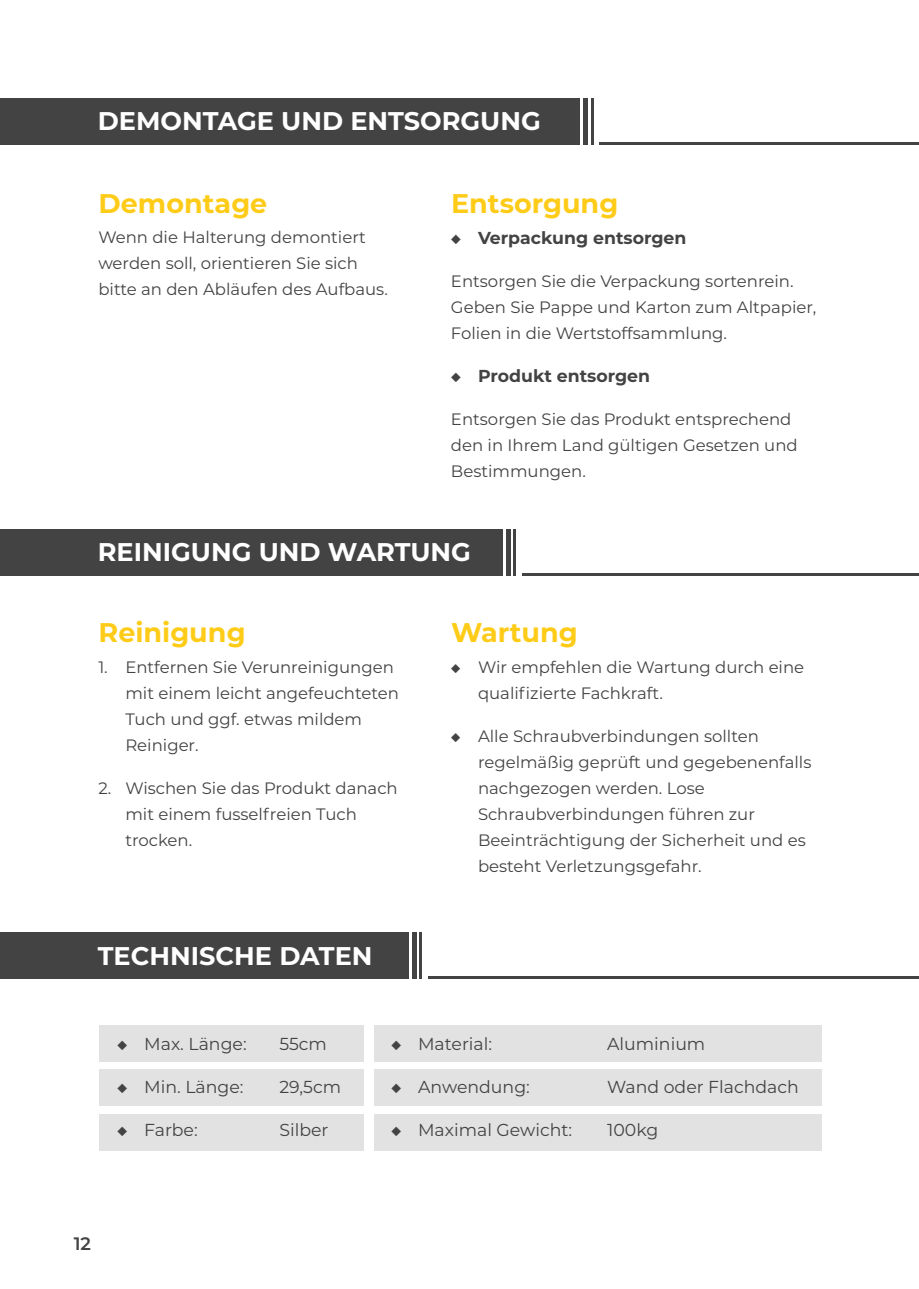
<style>
.page{position:relative;width:919px;height:1289px;background:#fff}
.page>*{position:absolute;margin:0;border:0;box-sizing:border-box;transform-origin:0 0}
.t1{font:700 27px "Montserrat";color:#fecc18}
.gray_text{font:700 25.5px "Montserrat";color:#fff}
.t2{font:600 18px "Montserrat";color:#434343}
.t3{font:17.25px "Montserrat";color:#434343}
.t4{font:700 17.25px "Montserrat";color:#434343}
._8px{font:16.5px/26px "Montserrat";color:#434343}
.s1{font-weight:400}
</style>
<div class="page">
<div style="left:99px;top:1025px;width:264px;height:36px;background:#e2e2e2"></div>
<div style="left:374px;top:1025px;width:447px;height:36px;background:#e2e2e2"></div>
<div style="left:99px;top:1069px;width:264px;height:37px;background:#e2e2e2"></div>
<div style="left:374px;top:1069px;width:447px;height:37px;background:#e2e2e2"></div>
<div style="left:99px;top:1113px;width:264px;height:37px;background:#e2e2e2"></div>
<div style="left:374px;top:1113px;width:447px;height:37px;background:#e2e2e2"></div>
<div style="left:0;top:98px;width:579px;height:46px;background:#434343"></div>
<div style="left:0;top:529px;width:502px;height:46px;background:#434343"></div>
<div style="left:0;top:931px;width:408px;height:47px;background:#434343"></div>
<div style="left:583px;top:98px;width:5px;height:46px;background:#434343"></div>
<div style="left:505px;top:529px;width:5px;height:46px;background:#434343"></div>
<div style="left:411px;top:931px;width:5px;height:47px;background:#434343"></div>
<hr style="left:591px;top:98px;width:2px;height:46px;background:#434343">
<hr style="left:513px;top:529px;width:2px;height:46px;background:#434343">
<hr style="left:419px;top:931px;width:2px;height:47px;background:#434343">
<hr style="left:599px;top:142px;width:319px;height:2px;background:#434343">
<hr style="left:522px;top:573px;width:396px;height:2px;background:#434343">
<hr style="left:428px;top:976px;width:490px;height:2px;background:#434343">
<p class="gray_text" style="left:98px;top:103px;width:444px">DEMONTAGE UND ENTSORGUNG</p>
<p class="t1" style="left:99px;top:183px;width:170px">Demontage</p>
<p class="_8px" style="left:98px;top:224px;width:291px">Wenn die Halterung demontiert werden soll, orientieren Sie sich bitte an den Abläufen des Aufbaus.</p>
<p class="t1" style="left:451px;top:183px;width:169px">Entsorgung</p>
<p class="t4" style="left:451px;top:225px;width:237px"><span class="s1">◆</span> Verpackung entsorgen</p>
<p class="_8px" style="left:451px;top:268px;width:367px">Entsorgen Sie die Verpackung sortenrein.<br>Geben Sie Pappe und Karton zum Altpapier,<br>Folien in die Wertstoffsammlung.</p>
<p class="t4" style="left:451px;top:363px;width:201px"><span class="s1">◆</span> Produkt entsorgen</p>
<p class="_8px" style="left:451px;top:405px;width:348px">Entsorgen Sie das Produkt entsprechend den in Ihrem Land gültigen Gesetzen und<br>Bestimmungen.</p>
<p class="gray_text" style="left:98px;top:534px;width:374px">REINIGUNG UND WARTUNG</p>
<p class="t1" style="left:99px;top:613px;width:148px">Reinigung</p>
<p class="_8px" style="left:125px;top:653px;width:275px;text-indent:-27px">1. Entfernen Sie Verunreinigungen mit einem leicht angefeuchteten<br>Tuch und ggf. etwas mildem<br>Reiniger.</p>
<p class="_8px" style="left:125px;top:774px;width:274px;text-indent:-27px">2. Wischen Sie das Produkt danach mit einem fusselfreien Tuch trocken.</p>
<p class="gray_text" style="left:98px;top:937px;width:276px">TECHNISCHE DATEN</p>
<p class="t1" style="left:451px;top:613px;width:128px">Wartung</p>
<p class="_8px" style="left:478px;top:653px;width:328px;text-indent:-27px">◆ Wir empfehlen die Wartung durch eine qualifizierte Fachkraft.</p>
<p class="_8px" style="left:478px;top:722px;width:335px;text-indent:-27px">◆ Alle Schraubverbindungen sollten regelmäßig geprüft und gegebenenfalls nachgezogen werden. Lose Schraubverbindungen führen zur Beeinträchtigung der Sicherheit und es besteht Verletzungsgefahr.</p>
<p class="t3" style="left:117px;top:1031px;width:131px">◆ Max. Länge:</p>
<p class="t3" style="left:279px;top:1031px;width:49px">55cm</p>
<p class="t3" style="left:117px;top:1074px;width:128px">◆ Min. Länge:</p>
<p class="t3" style="left:279px;top:1074px;width:63px">29,5cm</p>
<p class="t3" style="left:117px;top:1117px;width:82px">◆ Farbe:</p>
<p class="t3" style="left:279px;top:1117px;width:51px">Silber</p>
<p class="t2" style="left:74px;top:1230px;width:19px">12</p>
<p class="t3" style="left:391px;top:1031px;width:102px">◆ Material:</p>
<p class="t3" style="left:607px;top:1031px;width:100px">Aluminium</p>
<p class="t3" style="left:391px;top:1074px;width:140px">◆ Anwendung:</p>
<p class="t3" style="left:607px;top:1074px;width:193px">Wand oder Flachdach</p>
<p class="t3" style="left:391px;top:1117px;width:182px">◆ Maximal Gewicht:</p>
<p class="t3" style="left:607px;top:1117px;width:53px">100kg</p>
</div>
